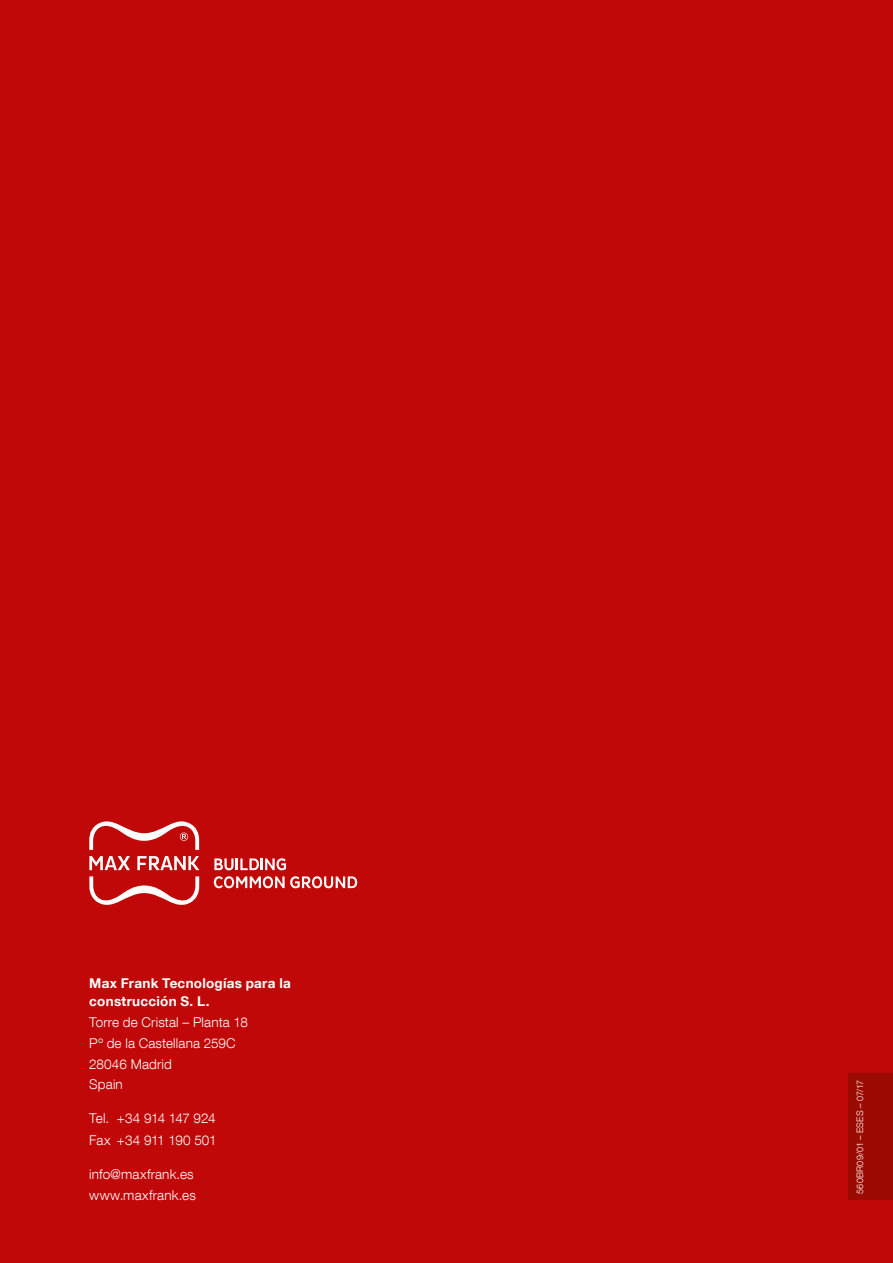
<style>
.page{position:relative;width:893px;height:1263px;background:#c00808}
.page>*{position:absolute;margin:0;border:0;box-sizing:border-box;transform-origin:0 0}
.t1{font:300 13.5px/20.9px "Helvetica Neue LT Com";letter-spacing:.01em;color:#fff}
.t2{font:700 13.5px/18px "Helvetica Neue LT Com";letter-spacing:.02em;color:#fff}
.t3{font:300 13.5px/21.3px "Helvetica Neue LT Com";letter-spacing:-.025em;color:#fff}
.t4{font:300 9px "Helvetica Neue LT Com";letter-spacing:.02em;color:#fff}
</style>
<div class="page">
<div style="left:848px;top:1073px;width:45px;height:127px;background:#9c0b01"></div>
<svg style="left:89px;top:876px;width:110px;height:28px"></svg>
<svg style="left:89px;top:822px;width:110px;height:28px"></svg>
<svg style="left:89px;top:856px;width:41px;height:14px"></svg>
<svg style="left:137px;top:856px;width:62px;height:14px"></svg>
<svg style="left:214px;top:858px;width:72px;height:12px"></svg>
<svg style="left:214px;top:876px;width:143px;height:12px"></svg>
<p class="t2" style="left:89px;top:973px;width:203px">Max Frank Tecnologías para la construcción S. L.</p>
<p class="t1" style="left:89px;top:1011px;width:160px">Torre de Cristal – Planta 18<br>Pº de la Castellana 259C<br>28046 Madrid<br>Spain</p>
<p class="t3" style="left:89px;top:1107px;width:129px">Tel. +34 914 147 924<br>Fax +34 911 190 501</p>
<p class="t1" style="left:89px;top:1163px;width:108px;line-height:21.3px">info@maxfrank.es www.maxfrank.es</p>
<p class="t4" style="left:854px;top:1194px;width:116px;rotate:-90deg">560BR09/01 – ESES – 07/17</p>
</div>
